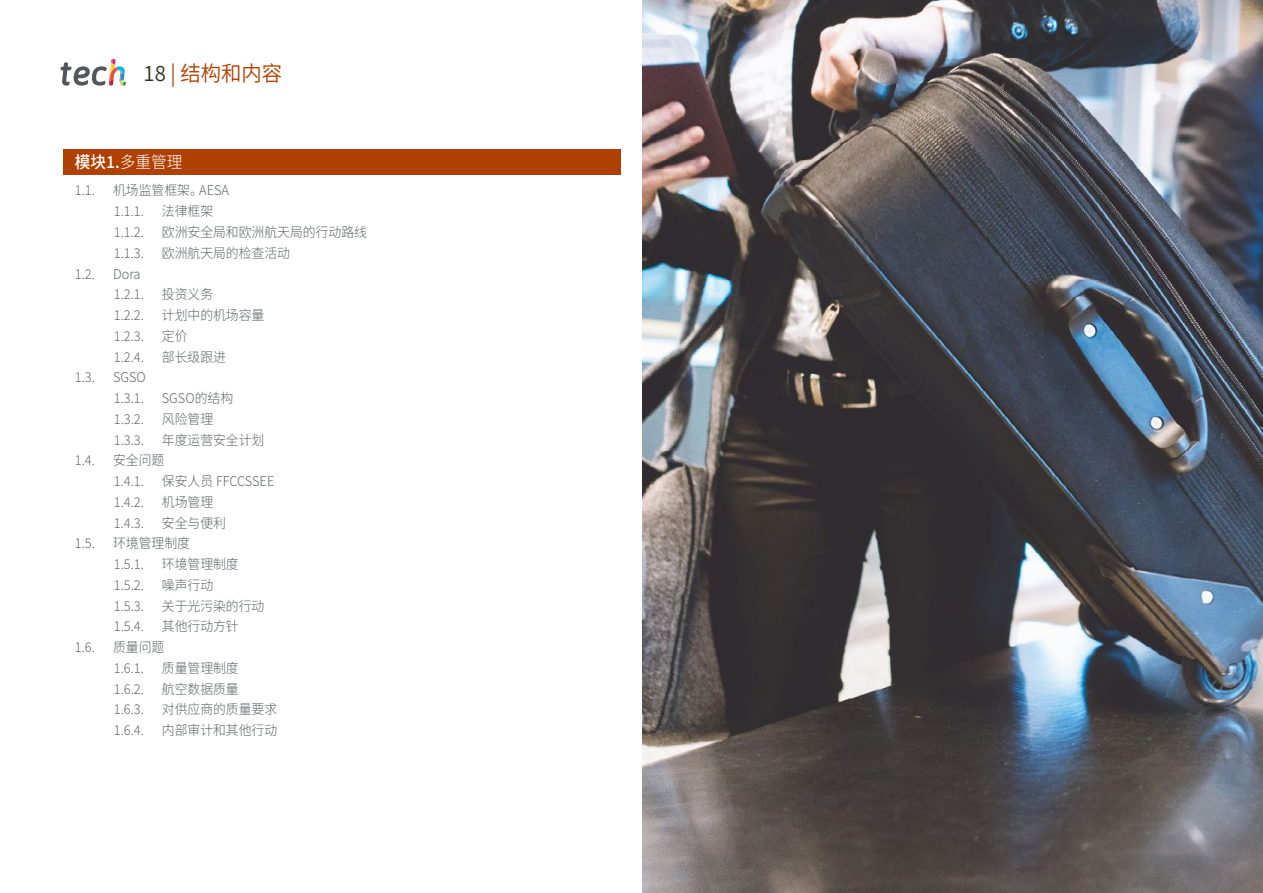
<style>
.page{position:relative;width:1263px;height:893px;background:#fff}
.page>*{position:absolute;margin:0;border:0;box-sizing:border-box;transform-origin:0 0}
.t1{font:21px "Source Han Sans CN";color:#ae4000}
.t2{font:500 16.5px "Source Han Sans CN";color:#fff;scale:.95 1}
.t3{font:300 13.5px/20.7px "Source Han Sans CN";color:#61646a;scale:.95 1}
.s1{color:#312e20}
.s2{font-weight:300}
</style>
<div class="page">
<div style="left:64px;top:149px;width:557px;height:25px;background:#ae4000"></div>
<svg style="left:61px;top:59px;width:65px;height:27px"></svg>
<img style="left:642px;top:0;width:621px;height:893px">
<h1 class="t1" style="left:144px;top:61px;width:140px"><span class="s1">18</span> | 结构和内容</h1>
<p class="t2" style="left:75px;top:153px;width:115px">模块1.<span class="s2">多重管理</span></p>
<p class="t3" style="left:75px;top:180px;width:23px">1.1.</p>
<p class="t3" style="left:113px;top:180px;width:124px">机场监管框架。AESA<br>1.1.1.</p>
<p class="t3" style="left:162px;top:201px;width:55px">法律框架</p>
<p class="t3" style="left:114px;top:222px;width:33px">1.1.2.</p>
<p class="t3" style="left:162px;top:222px;width:218px">欧洲安全局和欧洲航天局的行动路线</p>
<p class="t3" style="left:114px;top:243px;width:33px">1.1.3.</p>
<p class="t3" style="left:162px;top:243px;width:136px">欧洲航天局的检查活动</p>
<p class="t3" style="left:75px;top:263px;width:23px">1.2.</p>
<p class="t3" style="left:113px;top:263px;width:34px">Dora<br>1.2.1.</p>
<p class="t3" style="left:162px;top:284px;width:55px">投资义务</p>
<p class="t3" style="left:114px;top:305px;width:33px">1.2.2.</p>
<p class="t3" style="left:162px;top:305px;width:109px">计划中的机场容量</p>
<p class="t3" style="left:114px;top:326px;width:33px">1.2.3.</p>
<p class="t3" style="left:162px;top:326px;width:28px">定价</p>
<p class="t3" style="left:114px;top:346px;width:33px">1.2.4.</p>
<p class="t3" style="left:162px;top:346px;width:69px">部长级跟进</p>
<p class="t3" style="left:75px;top:367px;width:23px">1.3.</p>
<p class="t3" style="left:113px;top:367px;width:36px">SGSO<br>1.3.1.</p>
<p class="t3" style="left:162px;top:388px;width:77px">SGSO的结构</p>
<p class="t3" style="left:114px;top:409px;width:33px">1.3.2.</p>
<p class="t3" style="left:162px;top:409px;width:55px">风险管理</p>
<p class="t3" style="left:114px;top:429px;width:33px">1.3.3.</p>
<p class="t3" style="left:162px;top:429px;width:109px">年度运营安全计划</p>
<p class="t3" style="left:75px;top:450px;width:23px">1.4.</p>
<p class="t3" style="left:113px;top:450px;width:55px">安全问题<br>1.4.1.</p>
<p class="t3" style="left:162px;top:471px;width:120px">保安人员 FFCCSSEE</p>
<p class="t3" style="left:114px;top:492px;width:33px">1.4.2.</p>
<p class="t3" style="left:162px;top:492px;width:55px">机场管理</p>
<p class="t3" style="left:114px;top:512px;width:33px">1.4.3.</p>
<p class="t3" style="left:162px;top:512px;width:69px">安全与便利</p>
<p class="t3" style="left:75px;top:533px;width:23px">1.5.</p>
<p class="t3" style="left:113px;top:533px;width:82px">环境管理制度<br>1.5.1.</p>
<p class="t3" style="left:162px;top:554px;width:83px">环境管理制度</p>
<p class="t3" style="left:114px;top:575px;width:33px">1.5.2.</p>
<p class="t3" style="left:162px;top:575px;width:55px">噪声行动</p>
<p class="t3" style="left:114px;top:595px;width:33px">1.5.3.</p>
<p class="t3" style="left:162px;top:595px;width:109px">关于光污染的行动</p>
<p class="t3" style="left:114px;top:616px;width:33px">1.5.4.</p>
<p class="t3" style="left:162px;top:616px;width:83px">其他行动方针</p>
<p class="t3" style="left:75px;top:637px;width:23px">1.6.</p>
<p class="t3" style="left:113px;top:637px;width:55px">质量问题<br>1.6.1.</p>
<p class="t3" style="left:162px;top:658px;width:83px">质量管理制度</p>
<p class="t3" style="left:114px;top:678px;width:33px">1.6.2.</p>
<p class="t3" style="left:162px;top:678px;width:83px">航空数据质量</p>
<p class="t3" style="left:114px;top:699px;width:33px">1.6.3.</p>
<p class="t3" style="left:162px;top:699px;width:123px">对供应商的质量要求</p>
<p class="t3" style="left:114px;top:720px;width:33px">1.6.4.</p>
<p class="t3" style="left:162px;top:720px;width:123px">内部审计和其他行动</p>
</div>
